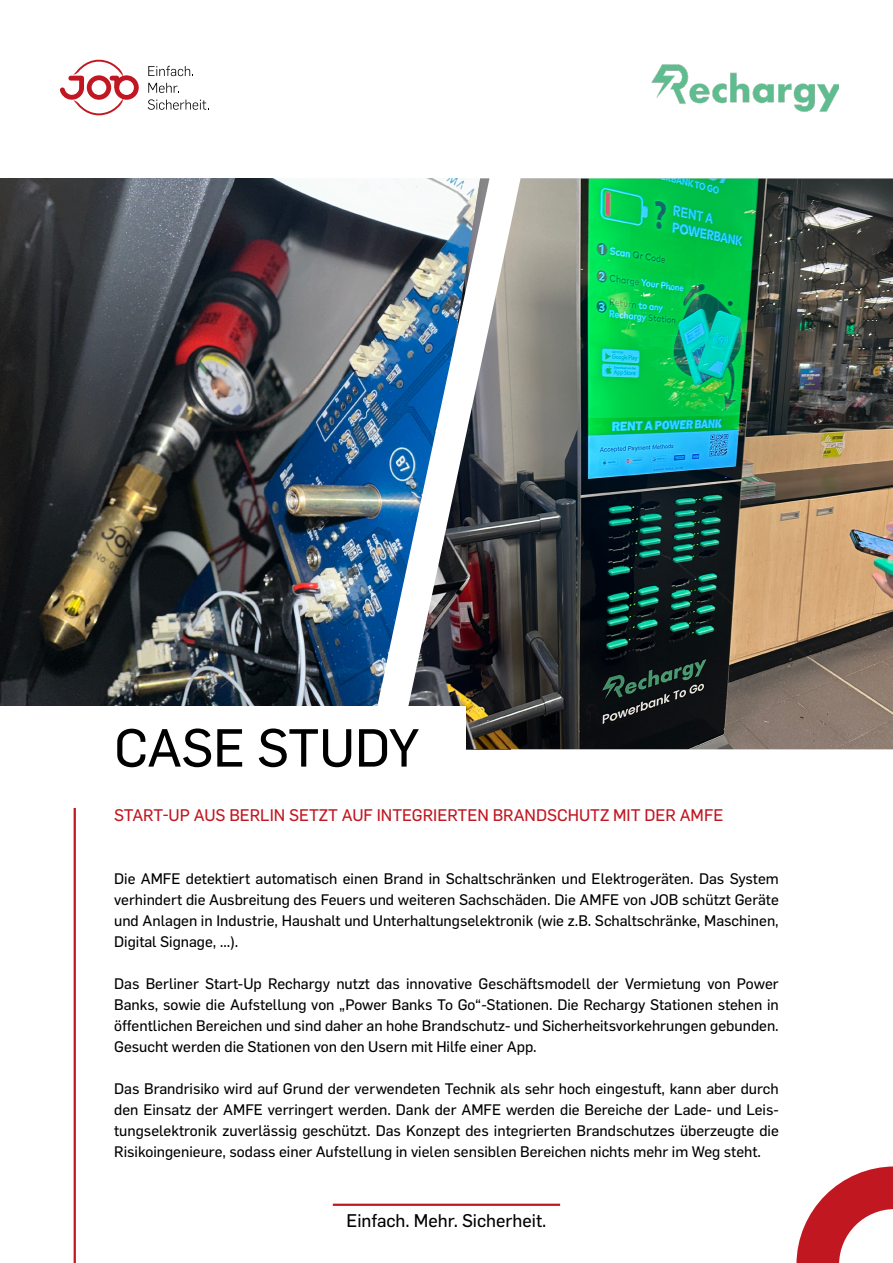
<style>
.page{position:relative;width:893px;height:1263px;background:#fff}
.page>*{position:absolute;margin:0;border:0;box-sizing:border-box;transform-origin:0 0}
.t1{font:52.5px "Flama Basic";letter-spacing:-.01em;color:#000}
.t2{font:18px "Flama Basic";color:#000}
.t3{font:16.5px "Flama Basic";color:#c11721}
.t4{font:15px/21px "Flama Basic";color:#000;text-align:justify}
</style>
<div class="page">
<img style="left:0;top:179px;width:364px;height:527px">
<img style="left:529px;top:179px;width:364px;height:570px">
<img style="left:364px;top:178px;width:165px;height:572px">
<hr style="left:74px;top:808px;width:2px;height:455px;background:#c11721">
<div style="left:0;top:706px;width:466px;height:43px;background:#fff"></div>
<hr style="left:333px;top:1203px;width:227px;height:3px;background:#c11721">
<svg style="left:60px;top:60px;width:79px;height:56px"></svg>
<svg style="left:148px;top:66px;width:45px;height:10px"></svg>
<svg style="left:148px;top:83px;width:31px;height:10px"></svg>
<svg style="left:148px;top:99px;width:61px;height:11px"></svg>
<svg style="left:796px;top:1166px;width:97px;height:97px"></svg>
<img style="left:652px;top:64px;width:187px;height:48px">
<h1 class="t1" style="left:114px;top:708px;width:307px">CASE STUDY</h1>
<p class="t3" style="left:114px;top:803px;width:611px">START-UP AUS BERLIN SETZT AUF INTEGRIERTEN BRANDSCHUTZ MIT DER AMFE</p>
<p class="t4" style="left:114px;top:867px;width:666px">Die AMFE detektiert automatisch einen Brand in Schaltschränken und Elektrogeräten. Das System verhindert die Ausbreitung des Feuers und weiteren Sachschäden. Die AMFE von JOB schützt Geräte und Anlagen in Industrie, Haushalt und Unterhaltungselektronik (wie z.B. Schaltschränke, Maschinen, Digital Signage, …).</p>
<p class="t4" style="left:114px;top:972px;width:666px">Das Berliner Start-Up Rechargy nutzt das innovative Geschäftsmodell der Vermietung von Power Banks, sowie die Aufstellung von „Power Banks To Go“-Stationen. Die Rechargy Stationen stehen in öffentlichen Bereichen und sind daher an hohe Brandschutz- und Sicherheitsvorkehrungen gebunden.<br>Gesucht werden die Stationen von den Usern mit Hilfe einer App.</p>
<p class="t4" style="left:114px;top:1077px;width:666px">Das Brandrisiko wird auf Grund der verwendeten Technik als sehr hoch eingestuft, kann aber durch den Einsatz der AMFE verringert werden. Dank der AMFE werden die Bereiche der Lade- und Leis&shy;tungselektronik zuverlässig geschützt. Das Konzept des integrierten Brandschutzes überzeugte die Risikoingenieure, sodass einer Aufstellung in vielen sensiblen Bereichen nichts mehr im Weg steht.</p>
<p class="t2" style="left:347px;top:1207px;width:201px">Einfach. Mehr. Sicherheit.</p>
</div>
